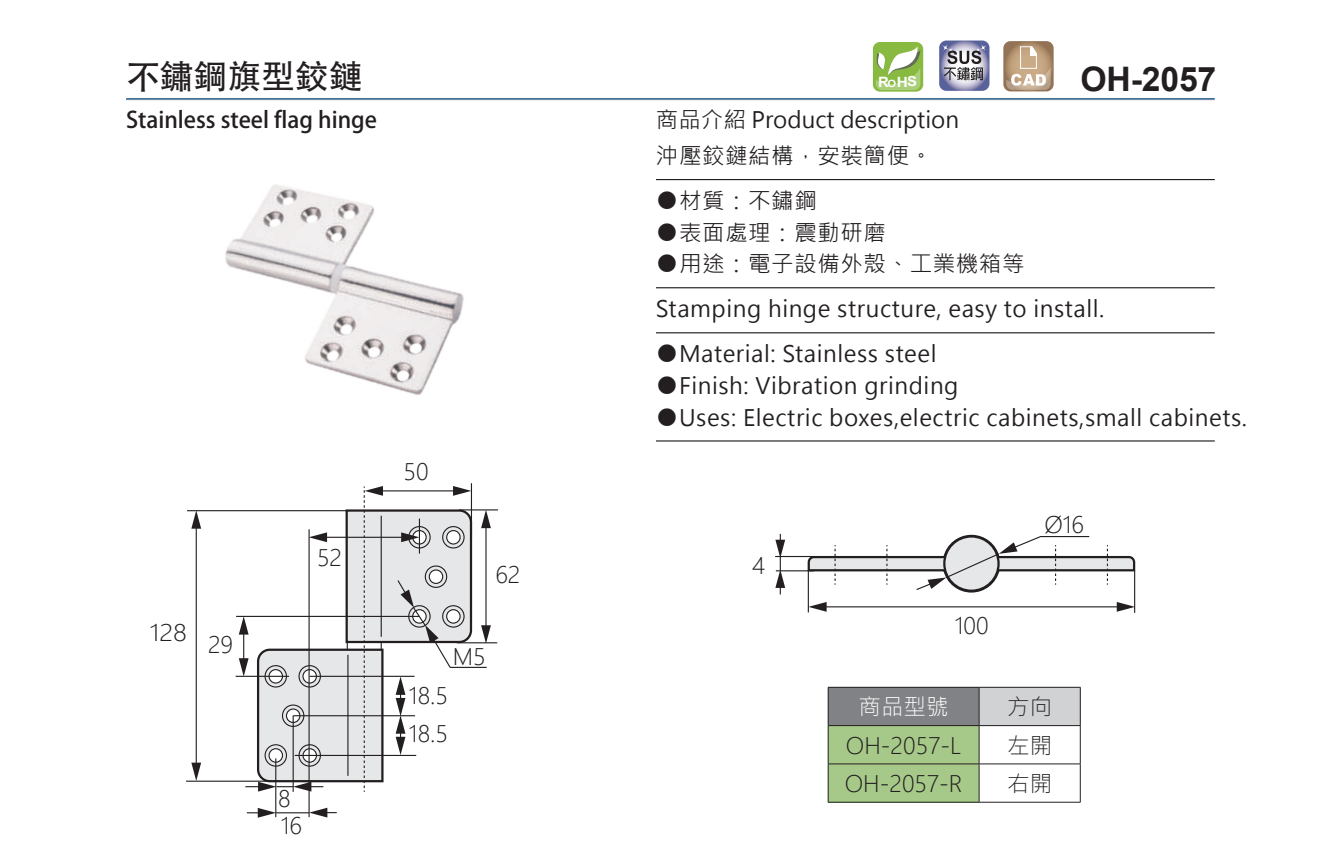
<style>
.page{position:relative;width:1340px;height:857px;background:#fff}
.page>*{position:absolute;margin:0;border:0;box-sizing:border-box;transform-origin:0 0}
.t1{font:33.75px "Adobe Heiti Std";color:#231f20}
.t2{font:700 33.75px "Arial";letter-spacing:-.005em;color:#231f20}
.t3{font:22.5px "Microsoft Jheng Hei UI Regular";letter-spacing:.025em;color:#231f20}
.t4{font:22.5px/38.7px "Microsoft Jheng Hei UI Light";color:#231f20}
.t5{font:700 22.5px "Adobe Fan Heiti Std";color:#231f20}
.t6{font:22.5px "Microsoft Jheng Hei UI Regular";color:#231f20}
.t7{font:22.5px "Microsoft Jheng Hei UI Light";color:#fff}
.t8{font:22.5px "Microsoft Jheng Hei UI Light";color:#231f20;scale:1.1 1}
.t9{font:700 13.95px "Arial";color:#fff;scale:1.1 1}
.s1{font-size:14.17px}
.s2{font-size:9.9px}
</style>
<div class="page">
<svg style="left:1003px;top:41px;width:50px;height:50px;background:#bfa68b"></svg>
<div style="left:873px;top:42px;width:50px;height:50px;background:#88ba42;border-radius:7px"></div>
<svg style="left:875px;top:46px;width:45px;height:44px"></svg>
<svg style="left:939px;top:40px;width:50px;height:51px;background:#9393ab"></svg>
<hr style="left:656px;top:179px;width:558px;height:1px;background:#231f20">
<hr style="left:656px;top:332px;width:558px;height:1px;background:#231f20">
<hr style="left:656px;top:440px;width:558px;height:1px;background:#231f20">
<hr style="left:656px;top:287px;width:558px;height:1px;background:#231f20">
<img style="left:225px;top:185px;width:239px;height:210px">
<hr style="left:775px;top:555px;width:38px;height:1px;background:#231f20">
<hr style="left:776px;top:570px;width:38px;height:1px;background:#231f20">
<hr style="left:807px;top:570px;width:2px;height:42px;background:#231f20">
<hr style="left:1134px;top:570px;width:1px;height:42px;background:#231f20">
<hr style="left:823px;top:606px;width:297px;height:1px;background:#231f20">
<svg style="left:808px;top:601px;width:18px;height:10px"></svg>
<svg style="left:1116px;top:601px;width:19px;height:10px"></svg>
<svg style="left:775px;top:533px;width:10px;height:61px"></svg>
<svg style="left:806px;top:534px;width:330px;height:59px"></svg>
<hr style="left:471px;top:483px;width:1px;height:55px;background:#231f20">
<hr style="left:459px;top:509px;width:39px;height:1px;background:#231f20">
<hr style="left:457px;top:642px;width:40px;height:1px;background:#231f20">
<hr style="left:485px;top:524px;width:1px;height:104px;background:#231f20">
<svg style="left:481px;top:509px;width:10px;height:19px"></svg>
<svg style="left:481px;top:625px;width:10px;height:18px"></svg>
<hr style="left:187px;top:510px;width:160px;height:1px;background:#231f20">
<hr style="left:196px;top:525px;width:1px;height:240px;background:#231f20">
<svg style="left:191px;top:510px;width:10px;height:18px"></svg>
<svg style="left:191px;top:762px;width:10px;height:18px"></svg>
<hr style="left:186px;top:780px;width:93px;height:1px;background:#231f20">
<hr style="left:236px;top:615px;width:183px;height:1px;background:#231f20">
<hr style="left:236px;top:675px;width:53px;height:1px;background:#231f20">
<hr style="left:275px;top:758px;width:1px;height:58px;background:#231f20">
<hr style="left:308px;top:529px;width:1px;height:287px;background:#231f20">
<svg style="left:309px;top:807px;width:28px;height:10px"></svg>
<svg style="left:247px;top:807px;width:29px;height:10px"></svg>
<hr style="left:276px;top:811px;width:33px;height:1px;background:#231f20">
<svg style="left:239px;top:485px;width:234px;height:306px"></svg>
<hr style="left:450px;top:666px;width:37px;height:1px;background:#231f20">
<div style="left:828px;top:763px;width:151px;height:38px;background:#a6c98a"></div>
<div style="left:828px;top:725px;width:151px;height:38px;background:#a6c98a"></div>
<div style="left:979px;top:687px;width:101px;height:38px;background:#d1d2d4"></div>
<div style="left:828px;top:687px;width:151px;height:38px;background:#808285"></div>
<hr style="left:828px;top:686px;width:151px;height:1px;background:#231f20">
<hr style="left:827px;top:687px;width:1px;height:38px;background:#231f20">
<hr style="left:979px;top:686px;width:101px;height:1px;background:#231f20">
<hr style="left:978px;top:687px;width:1px;height:38px;background:#231f20">
<hr style="left:1079px;top:687px;width:1px;height:38px;background:#231f20">
<hr style="left:828px;top:724px;width:151px;height:1px;background:#231f20">
<hr style="left:827px;top:725px;width:1px;height:38px;background:#231f20">
<hr style="left:979px;top:724px;width:101px;height:1px;background:#231f20">
<hr style="left:978px;top:725px;width:1px;height:38px;background:#231f20">
<hr style="left:1079px;top:725px;width:1px;height:38px;background:#231f20">
<hr style="left:828px;top:763px;width:151px;height:1px;background:#231f20">
<hr style="left:827px;top:763px;width:1px;height:38px;background:#231f20">
<hr style="left:979px;top:763px;width:101px;height:1px;background:#231f20">
<hr style="left:978px;top:763px;width:1px;height:38px;background:#231f20">
<hr style="left:1079px;top:763px;width:1px;height:38px;background:#231f20">
<hr style="left:828px;top:801px;width:151px;height:1px;background:#231f20">
<hr style="left:979px;top:801px;width:101px;height:1px;background:#231f20">
<h1 class="t1" style="left:126px;top:56px;width:238px">不鏽鋼旗型鉸鏈</h1>
<p class="t5" style="left:126px;top:106px;width:252px">Stainless steel flag hinge</p>
<p class="t8" style="left:150px;top:618px;width:35px">128</p>
<p class="t4" style="left:208px;top:624px;width:27px">29</p>
<p class="t4" style="left:317px;top:538px;width:27px">52</p>
<p class="t4" style="left:278px;top:784px;width:25px;line-height:27.4px">8<br>16</p>
<p class="t4" style="left:403px;top:452px;width:27px">50</p>
<p class="t4" style="left:495px;top:555px;width:27px">62</p>
<p class="t4" style="left:409px;top:675px;width:41px">18.5<br>18.5</p>
<p class="t4" style="left:453px;top:636px;width:34px">M5</p>
<p class="t9" style="left:878px;top:72px;width:37px"><span class="s1">R</span><span class="s2">O</span>HS</p>
<h1 class="t2" style="left:1080px;top:55px;width:137px">OH-2057</h1>
<p class="t6" style="left:656px;top:106px;width:305px">商品介紹 Product description</p>
<p class="t3" style="left:656px;top:142px;width:278px">沖壓鉸鏈結構，安裝簡便。</p>
<p class="t3" style="left:656px;top:187px;width:162px">●材質：不鏽鋼</p>
<p class="t3" style="left:656px;top:218px;width:232px">●表面處理：震動研磨</p>
<p class="t3" style="left:656px;top:250px;width:370px">●用途：電子設備外殼、工業機箱等</p>
<p class="t3" style="left:656px;top:295px;width:450px">Stamping hinge structure, easy to install.</p>
<p class="t3" style="left:656px;top:340px;width:282px">●Material: Stainless steel</p>
<p class="t3" style="left:656px;top:371px;width:304px">●Finish: Vibration grinding</p>
<p class="t3" style="left:656px;top:403px;width:592px">●Uses: Electric boxes,electric cabinets,small cabinets.</p>
<p class="t4" style="left:752px;top:546px;width:14px">4</p>
<p class="t4" style="left:954px;top:605px;width:35px">100</p>
<p class="t4" style="left:1044px;top:505px;width:41px">Ø16</p>
<p class="t7" style="left:858px;top:692px;width:91px">商品型號</p>
<p class="t4" style="left:1007px;top:687px;width:46px">方向</p>
<p class="t4" style="left:846px;top:725px;width:117px">OH-2057-L</p>
<p class="t4" style="left:1007px;top:725px;width:46px">左開</p>
<p class="t4" style="left:844px;top:763px;width:119px">OH-2057-R</p>
<p class="t4" style="left:1007px;top:763px;width:46px">右開</p>
</div>
